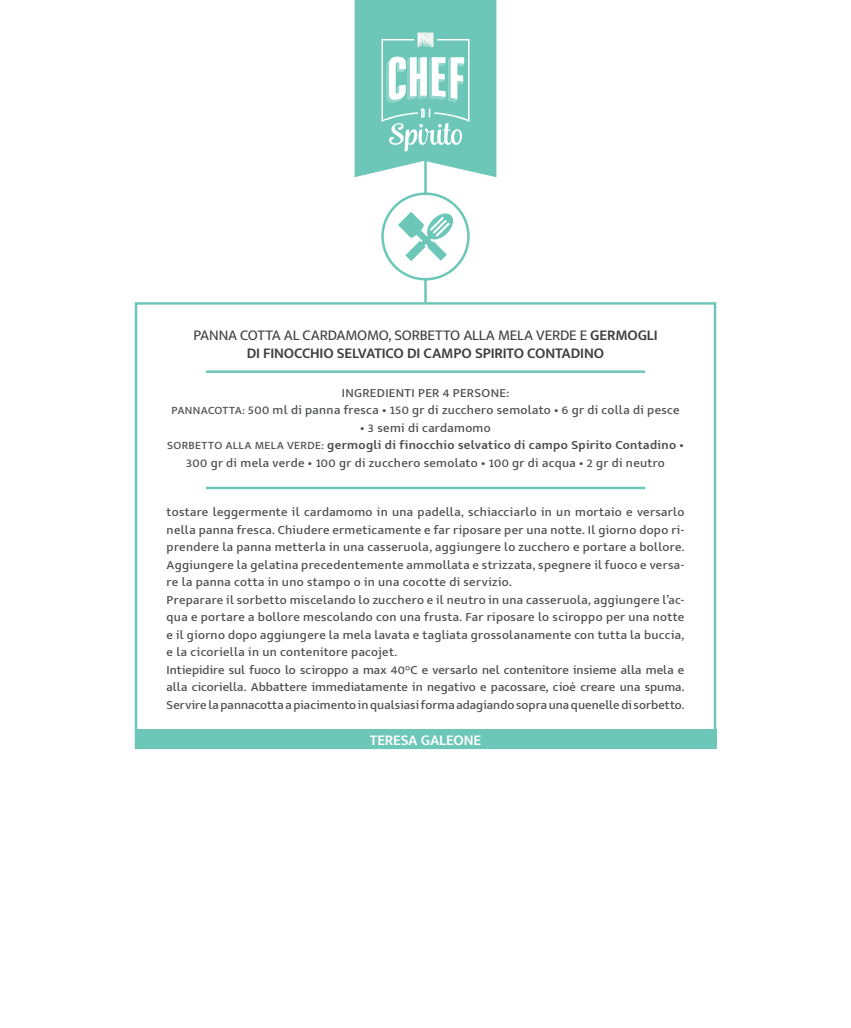
<style>
.page{position:relative;width:851px;height:1028px;background:#fff}
.page>*{position:absolute;margin:0;border:0;box-sizing:border-box;transform-origin:0 0}
.t1{font:700 15px/18px "Seb Neue";letter-spacing:-.01em;color:#3e3e3f;text-align:center}
.t2{font:700 15px "Seb Neue";letter-spacing:-.01em;color:#fff}
.t3{font:500 12.5px/17.5px "Seb Neue";letter-spacing:.02em;color:#4b4c4d;text-align:justify;scale:1.04 1}
.s1{font-weight:400}
.s2{font-size:11.25px}
.s3{font-weight:700}
</style>
<div class="page">
<hr style="left:206px;top:370px;width:439px;height:3px;background:#6cc7b8">
<hr style="left:206px;top:487px;width:439px;height:2px;background:#6cc7b8">
<div style="left:135px;top:729px;width:581px;height:20px;background:#6cc7b8"></div>
<svg style="left:354px;top:0;width:142px;height:305px"></svg>
<p class="t1" style="left:193px;top:326px;width:465px"><span class="s1">PANNA COTTA AL CARDAMOMO, SORBETTO ALLA MELA VERDE E</span> GERMOGLI<br>DI FINOCCHIO SELVATICO DI CAMPO SPIRITO CONTADINO</p>
<p class="t3" style="left:342px;top:383px;width:162px">INGREDIENTI PER 4 PERSONE:</p>
<p class="t3" style="left:171px;top:401px;width:490px"><span class="s2">PANNACOTTA:</span> 500 ml di panna fresca • 150 gr di zucchero semolato • 6 gr di colla di pesce</p>
<p class="t3" style="left:360px;top:418px;width:127px">• 3 semi di cardamomo</p>
<p class="t3" style="left:167px;top:436px;width:498px;text-align:center"><span class="s2">SORBETTO ALLA MELA VERDE:</span> <span class="s3">germogli di finocchio selvatico di campo Spirito Contadino</span> •<br>300 gr di mela verde • 100 gr di zucchero semolato • 100 gr di acqua • 2 gr di neutro</p>
<p class="t3" style="left:167px;top:503px;width:499px">tostare leggermente il cardamomo in una padella, schiacciarlo in un mortaio e versarlo nella panna fresca. Chiudere ermeticamente e far riposare per una notte. Il giorno dopo ri&shy;prendere la panna metterla in una casseruola, aggiungere lo zucchero e portare a bollore.</p>
<p class="t3" style="left:167px;top:555px;width:499px">Aggiungere la gelatina precedentemente ammollata e strizzata, spegnere il fuoco e versa&shy;re la panna cotta in uno stampo o in una cocotte di servizio.</p>
<p class="t3" style="left:167px;top:590px;width:499px">Preparare il sorbetto miscelando lo zucchero e il neutro in una casseruola, aggiungere l’ac&shy;qua e portare a bollore mescolando con una frusta. Far riposare lo sciroppo per una notte e il giorno dopo aggiungere la mela lavata e tagliata grossolanamente con tutta la buccia, e la cicoriella in un contenitore pacojet.</p>
<p class="t3" style="left:167px;top:660px;width:499px">Intiepidire sul fuoco lo sciroppo a max 40°C e versarlo nel contenitore insieme alla mela e alla cicoriella. Abbattere immediatamente in negativo e pacossare, cioè creare una spuma.</p>
<p class="t3" style="left:167px;top:695px;width:499px">Servire la pannacotta a piacimento in qualsiasi forma adagiando sopra una quenelle di sorbetto.</p>
<p class="t2" style="left:370px;top:731px;width:113px">TERESA GALEONE</p>
</div>
